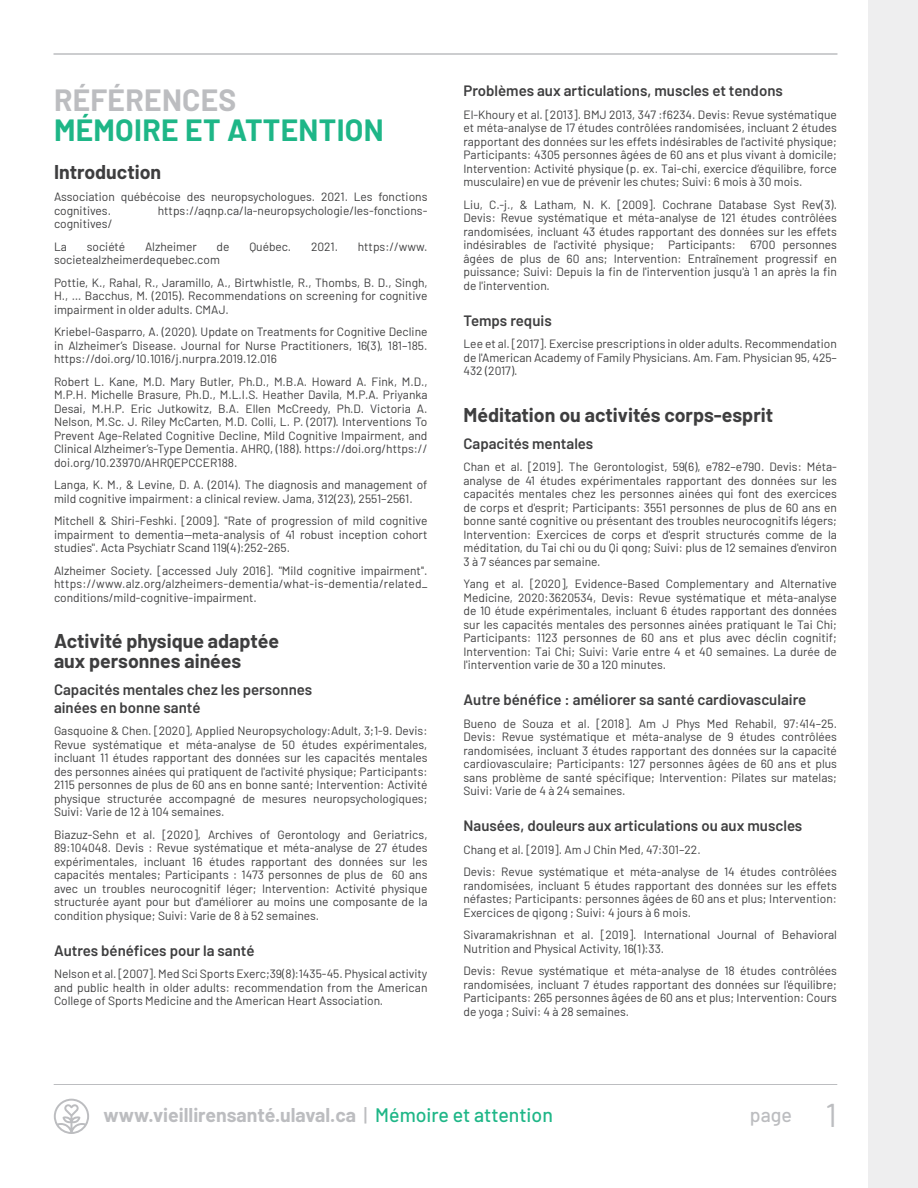
<style>
.page{position:relative;width:918px;height:1188px;background:#fff}
.page>*{position:absolute;margin:0;border:0;box-sizing:border-box;transform-origin:0 0}
.t1{font:700 30px "Barlow";letter-spacing:.01em;color:#1eb687}
.t2{font:700 30px "Barlow";letter-spacing:.01em;color:#bcbdc0}
.t3{font:700 19.5px/19.5px "Barlow";color:#3e3e3f}
.t4{font:700 19.5px "Barlow";color:#bcbdc0}
.t5{font:500 19.5px "Barlow";color:#bcbdc0}
.t6{font:600 15px/18px "Barlow";color:#3e3e3f}
.t7{font:12px/13.5px "Barlow";color:#3e3e3f;text-align:justify}
.s1{font-weight:500}
.s2{font-weight:500;color:#1eb687}
.s3{font-weight:400;font-size:33px}
</style>
<div class="page">
<hr style="left:54px;top:1084px;width:783px;height:1px;background:#bcbdc0">
<svg style="left:54px;top:1099px;width:35px;height:35px"></svg>
<div style="left:868px;top:0;width:50px;height:1188px;background:#eeeeef"></div>
<hr style="left:54px;top:53px;width:783px;height:2px;background:#bcbdc0">
<h1 class="t2" style="left:54px;top:78px;width:184px">RÉFÉRENCES</h1>
<h1 class="t1" style="left:54px;top:108px;width:331px">MÉMOIRE ET ATTENTION</h1>
<h2 class="t3" style="left:54px;top:160px;width:109px">Introduction</h2>
<p class="t7" style="left:54px;top:189px;width:375px">Association québécoise des neuropsychologues. 2021. Les fonctions cognitives.</p>
<p class="t7" style="left:158px;top:203px;width:271px">https://aqnp.ca/la-neuropsychologie/les-fonctions-</p>
<p class="t7" style="left:54px;top:212px;width:60px;line-height:22.5px">cognitives/<br>La</p>
<p class="t7" style="left:87px;top:239px;width:40px">société</p>
<p class="t7" style="left:145px;top:239px;width:53px">Alzheimer</p>
<p class="t7" style="left:217px;top:239px;width:14px">de</p>
<p class="t7" style="left:249px;top:239px;width:43px">Québec.</p>
<p class="t7" style="left:311px;top:239px;width:29px">2021.</p>
<p class="t7" style="left:358px;top:239px;width:71px">https://www.</p>
<p class="t7" style="left:54px;top:248px;width:375px;line-height:22.5px">societealzheimerdequebec.com<br>Pottie, K., Rahal, R., Jaramillo, A., Birtwhistle, R., Thombs, B. D., Singh,</p>
<p class="t7" style="left:54px;top:288px;width:375px">H., … Bacchus, M. (2015). Recommendations on screening for cognitive impairment in older adults. CMAJ.</p>
<p class="t7" style="left:54px;top:324px;width:375px">Kriebel-Gasparro, A. (2020). Update on Treatments for Cognitive Decline in Alzheimer’s Disease. Journal for Nurse Practitioners, 16(3), 181–185. https://doi.org/10.1016/j.nurpra.2019.12.016</p>
<p class="t7" style="left:54px;top:374px;width:375px">Robert L. Kane, M.D. Mary Butler, Ph.D., M.B.A. Howard A. Fink, M.D., M.P.H. Michelle Brasure, Ph.D., M.L.I.S. Heather Davila, M.P.A. Priyanka Desai, M.H.P. Eric Jutkowitz, B.A. Ellen McCreedy, Ph.D. Victoria A.<br>Nelson, M.Sc. J. Riley McCarten, M.D. Colli, L. P. (2017). Interventions To Prevent Age-Related Cognitive Decline, Mild Cognitive Impairment, and Clinical Alzheimer’s-Type Dementia. AHRQ, (188). https://doi.org/https:// doi.org/10.23970/AHRQEPCCER188.</p>
<p class="t7" style="left:54px;top:477px;width:375px">Langa, K. M., &amp; Levine, D. A. (2014). The diagnosis and management of mild cognitive impairment: a clinical review. Jama, 312(23), 2551–2561.</p>
<p class="t7" style="left:54px;top:513px;width:375px">Mitchell &amp; Shiri-Feshki. [2009]. ''Rate of progression of mild cognitive impairment to dementia--meta-analysis of 41 robust inception cohort studies''. Acta Psychiatr Scand 119(4):252-265.</p>
<p class="t7" style="left:54px;top:563px;width:375px">Alzheimer Society. [accessed July 2016]. ''Mild cognitive impairment''. https://www.alz.org/alzheimers-dementia/what-is-dementia/related_ conditions/mild-cognitive-impairment.</p>
<h2 class="t3" style="left:54px;top:630px;width:227px">Activité physique adaptée aux personnes ainées</h2>
<p class="t6" style="left:54px;top:679px;width:260px">Capacités mentales chez les personnes ainées en bonne santé</p>
<p class="t7" style="left:54px;top:723px;width:375px">Gasquoine &amp; Chen. [2020], Applied Neuropsychology:Adult, 3;1-9. Devis:<br>Revue systématique et méta-analyse de 50 études expérimentales, incluant 11 études rapportant des données sur les capacités mentales des personnes ainées qui pratiquent de l'activité physique; Participants:<br>2115 personnes de plus de 60 ans en bonne santé; Intervention: Activité physique structurée accompagné de mesures neuropsychologiques; Suivi: Varie de 12 à 104 semaines.</p>
<p class="t7" style="left:54px;top:827px;width:375px">Biazuz-Sehn et al. [2020], Archives of Gerontology and Geriatrics, 89:104048. Devis : Revue systématique et méta-analyse de 27 études expérimentales, incluant 16 études rapportant des données sur les capacités mentales; Participants : 1473 personnes de plus de 60 ans avec un troubles neurocognitif léger; Intervention: Activité physique structurée ayant pour but d'améliorer au moins une composante de la condition physique; Suivi: Varie de 8 à 52 semaines.</p>
<p class="t6" style="left:54px;top:940px;width:202px">Autres bénéfices pour la santé</p>
<p class="t7" style="left:54px;top:966px;width:375px">Nelson et al. [2007]. Med Sci Sports Exerc;39(8):1435-45. Physical activity and public health in older adults: recommendation from the American College of Sports Medicine and the American Heart Association.</p>
<p class="t6" style="left:464px;top:80px;width:321px">Problèmes aux articulations, muscles et tendons</p>
<p class="t7" style="left:464px;top:107px;width:375px">El-Khoury et al. [2013]. BMJ 2013, 347 :f6234. Devis: Revue systématique et méta-analyse de 17 études contrôlées randomisées, incluant 2 études rapportant des données sur les effets indésirables de l'activité physique; Participants: 4305 personnes âgées de 60 ans et plus vivant à domicile; Intervention: Activité physique (p. ex. Tai-chi, exercice d’équilibre, force musculaire) en vue de prévenir les chutes; Suivi: 6 mois à 30 mois.</p>
<p class="t7" style="left:464px;top:197px;width:375px">Liu, C.-j., &amp; Latham, N. K. [2009]. Cochrane Database Syst Rev(3).<br>Devis: Revue systématique et méta-analyse de 121 études contrôlées randomisées, incluant 43 études rapportant des données sur les effets indésirables de l'activité physique; Participants: 6700 personnes âgées de plus de 60 ans; Intervention: Entraînement progressif en puissance; Suivi: Depuis la fin de l'intervention jusqu'à 1 an après la fin de l'intervention.</p>
<p class="t6" style="left:464px;top:310px;width:90px">Temps requis</p>
<p class="t7" style="left:464px;top:336px;width:375px">Lee et al. [2017]. Exercise prescriptions in older adults. Recommendation de l'American Academy of Family Physicians. Am. Fam. Physician 95, 425– 432 (2017).</p>
<h2 class="t3" style="left:464px;top:403px;width:311px">Méditation ou activités corps-esprit</h2>
<p class="t6" style="left:464px;top:433px;width:131px">Capacités mentales</p>
<p class="t7" style="left:464px;top:459px;width:375px">Chan et al. [2019]. The Gerontologist, 59(6), e782–e790. Devis: Méta&shy;analyse de 41 études expérimentales rapportant des données sur les capacités mentales chez les personnes ainées qui font des exercices de corps et d'esprit; Participants: 3551 personnes de plus de 60 ans en bonne santé cognitive ou présentant des troubles neurocognitifs légers; Intervention: Exercices de corps et d'esprit structurés comme de la méditation, du Tai chi ou du Qi qong; Suivi: plus de 12 semaines d'environ 3 à 7 séances par semaine.</p>
<p class="t7" style="left:464px;top:576px;width:375px">Yang et al. [2020], Evidence-Based Complementary and Alternative Medicine, 2020:3620534, Devis: Revue systématique et méta-analyse de 10 étude expérimentales, incluant 6 études rapportant des données sur les capacités mentales des personnes ainées pratiquant le Tai Chi; Participants: 1123 personnes de 60 ans et plus avec déclin cognitif; Intervention: Tai Chi; Suivi: Varie entre 4 et 40 semaines. La durée de l'intervention varie de 30 a 120 minutes.</p>
<p class="t6" style="left:464px;top:689px;width:344px">Autre bénéfice : améliorer sa santé cardiovasculaire</p>
<p class="t7" style="left:464px;top:716px;width:375px">Bueno de Souza et al. [2018]. Am J Phys Med Rehabil, 97:414–25.<br>Devis: Revue systématique et méta-analyse de 9 études contrôlées randomisées, incluant 3 études rapportant des données sur la capacité cardiovasculaire; Participants: 127 personnes âgées de 60 ans et plus sans problème de santé spécifique; Intervention: Pilates sur matelas; Suivi: Varie de 4 à 24 semaines.</p>
<p class="t6" style="left:464px;top:815px;width:340px">Nausées, douleurs aux articulations ou aux muscles</p>
<p class="t7" style="left:464px;top:837px;width:375px;line-height:22.5px">Chang et al. [2019]. Am J Chin Med, 47:301–22.<br>Devis: Revue systématique et méta-analyse de 14 études contrôlées</p>
<p class="t7" style="left:464px;top:878px;width:375px">randomisées, incluant 5 études rapportant des données sur les effets néfastes; Participants: personnes âgées de 60 ans et plus; Intervention:<br>Exercices de qigong ; Suivi: 4 jours à 6 mois.</p>
<p class="t7" style="left:464px;top:927px;width:375px">Sivaramakrishnan et al. [2019]. International Journal of Behavioral<br>Nutrition and Physical Activity, 16(1):33.</p>
<p class="t7" style="left:464px;top:963px;width:375px">Devis: Revue systématique et méta-analyse de 18 études contrôlées randomisées, incluant 7 études rapportant des données sur l'équilibre; Participants: 265 personnes âgées de 60 ans et plus; Intervention: Cours de yoga ; Suivi: 4 à 28 semaines.</p>
<h2 class="t4" style="left:104px;top:1101px;width:451px">www.vieillirensanté.ulaval.ca <span class="s1">|</span> <span class="s2">Mémoire et attention</span></h2>
<h2 class="t5" style="left:750px;top:1101px;width:89px">page <span class="s3">1</span></h2>
</div>
